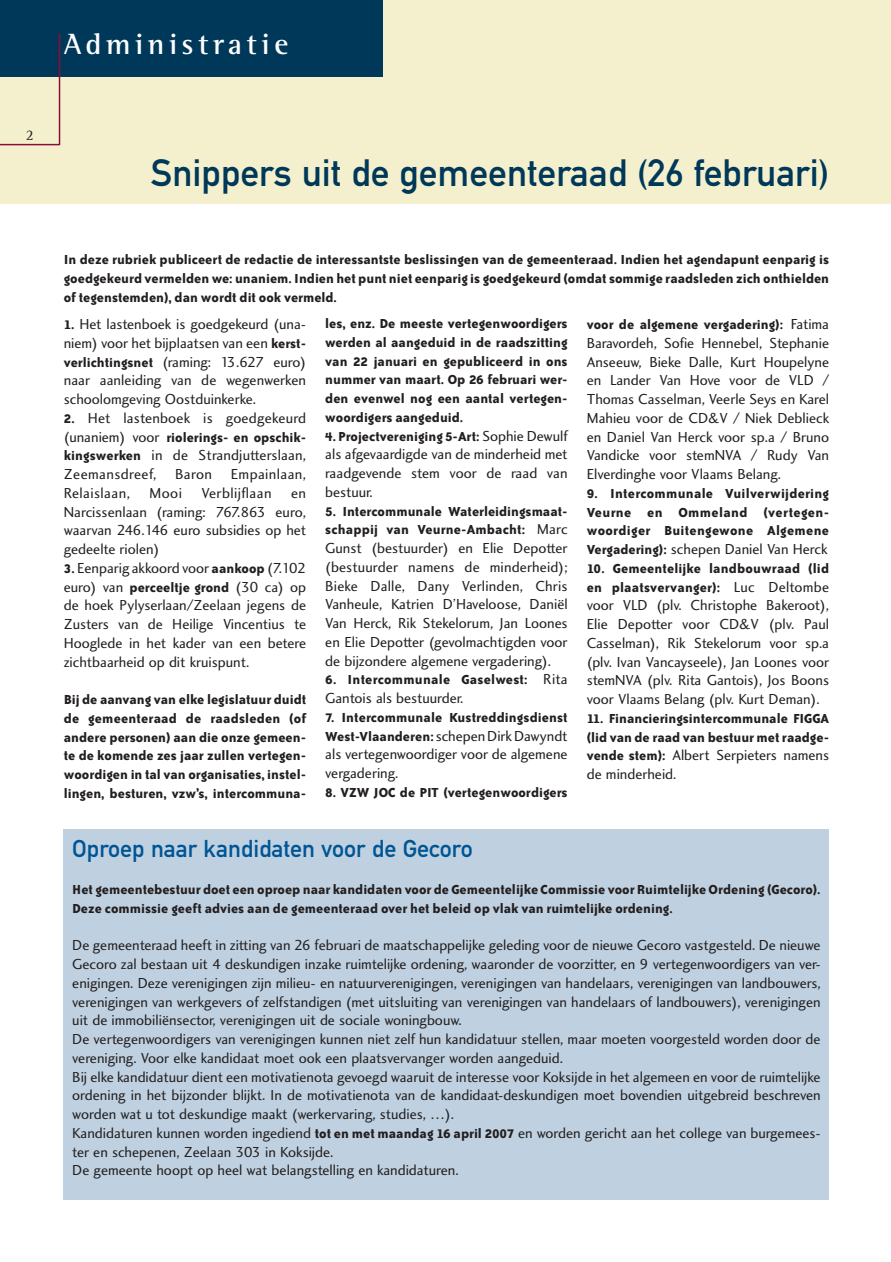
<style>
.page{position:relative;width:891px;height:1262px;background:#fff}
.page>*{position:absolute;margin:0;border:0;box-sizing:border-box;transform-origin:0 0}
.t1{font:37.5px "DIN Mittelschrift";color:#003859}
.t2{font:700 30px "Rotis Semi Serif";letter-spacing:.15em;color:#fff}
.t3{font:24px "DIN Mittelschrift";color:#005594}
.t4{font:15px/18.8px "Charlotte Sans Book Plain";color:#231f20;text-align:justify}
.t5{font:700 15px/18.8px "Bailey Sans ITC";color:#231f20;text-align:justify}
.t6{font:15px "Charlotte Sans Book Plain";letter-spacing:.03em;color:#231f20}
.t7{font:15px "Charlotte Sans Book Plain";letter-spacing:.025em;color:#231f20}
.t8{font:15px "Rotis Semi Serif";color:#231f20}
.s1{font-family:"Bailey Sans ITC";font-weight:700}
.s2{font-family:"Charlotte Sans Book Plain";font-weight:400}
</style>
<div class="page">
<div style="left:0;top:0;width:891px;height:204px;background:#f4f0cd"></div>
<div style="left:0;top:0;width:383px;height:77px;background:#003859"></div>
<hr style="left:59px;top:34px;width:1px;height:111px;background:#8d0d3a">
<hr style="left:0;top:144px;width:60px;height:1px;background:#8d0d3a">
<div style="left:64px;top:829px;width:765px;height:370px;background:#bfd1e0"></div>
<p class="t8" style="left:26px;top:130px;width:9px">2</p>
<h2 class="t2" style="left:64px;top:33px;width:226px">Administratie</h2>
<h1 class="t1" style="left:151px;top:159px;width:680px">Snippers uit de gemeenteraad (26 februari)</h1>
<p class="t5" style="left:64px;top:251px;width:767px">In deze rubriek publiceert de redactie de interessantste beslissingen van de gemeenteraad. Indien het agendapunt eenparig is goedgekeurd vermelden we: unaniem. Indien het punt niet eenparig is goedgekeurd (omdat sommige raadsleden zich onthielden of tegenstemden), dan wordt dit ook vermeld.</p>
<p class="t4" style="left:64px;top:316px;width:244px"><span class="s1">1.</span> Het lastenboek is goedgekeurd (una&shy;niem) voor het bijplaatsen van een <span class="s1">kerst&shy;verlichtingsnet</span> (raming: 13.627 euro) naar aanleiding van de wegenwerken schoolomgeving Oostduinkerke.</p>
<p class="t4" style="left:64px;top:410px;width:244px"><span class="s1">2.</span> Het lastenboek is goedgekeurd</p>
<p class="t5" style="left:64px;top:428px;width:244px"><span class="s2">(unaniem) voor</span> riolerings- en opschik-</p>
<p class="t4" style="left:64px;top:447px;width:244px"><span class="s1">kingswerken</span> in de Strandjutterslaan,<br>Zeemansdreef,</p>
<p class="t5" style="left:325px;top:315px;width:244px">les, enz. De meeste vertegenwoordigers werden al aangeduid in de raadszitting van 22 januari en gepubliceerd in ons nummer van maart. Op 26 februari wer&shy;den evenwel nog een aantal vertegen&shy;woordigers aangeduid.</p>
<p class="t5" style="left:325px;top:428px;width:244px">4. Projectvereniging 5-Art: <span class="s2">Sophie Dewulf</span></p>
<p class="t4" style="left:325px;top:446px;width:244px">als afgevaardigde van de minderheid met raadgevende stem voor de raad van bestuur.</p>
<p class="t5" style="left:325px;top:503px;width:244px">5. Intercommunale Waterleidingsmaat&shy;schappij van Veurne-Ambacht: <span class="s2">Marc</span></p>
<p class="t4" style="left:325px;top:540px;width:244px">Gunst (bestuurder) en Elie Depotter (bestuurder namens de minderheid); Bieke Dalle, Dany Verlinden, Chris Vanheule, Katrien D’Haveloose, Daniël Van Herck, Rik Stekelorum, Jan Loones en Elie Depotter (gevolmachtigden voor de bijzondere algemene vergadering).</p>
<p class="t5" style="left:325px;top:671px;width:244px">6. Intercommunale Gaselwest: <span class="s2">Rita</span></p>
<p class="t4" style="left:325px;top:690px;width:140px">Gantois als bestuurder.</p>
<p class="t5" style="left:325px;top:709px;width:244px">7. Intercommunale Kustreddingsdienst</p>
<p class="t4" style="left:325px;top:727px;width:244px"><span class="s1">West-Vlaanderen:</span> schepen Dirk Dawyndt als vertegenwoordiger voor de algemene vergadering.</p>
<p class="t5" style="left:325px;top:784px;width:244px">8. VZW JOC de PIT (vertegenwoordigers</p>
<p class="t5" style="left:587px;top:316px;width:244px">voor de algemene vergadering): <span class="s2">Fatima</span></p>
<p class="t4" style="left:587px;top:335px;width:244px">Baravordeh, Sofie Hennebel, Stephanie Anseeuw, Bieke Dalle, Kurt Houpelyne en Lander Van Hove voor de VLD / Thomas Casselman, Veerle Seys en Karel Mahieu voor de CD&amp;V / Niek Deblieck en Daniel Van Herck voor sp.a / Bruno Vandicke voor stemNVA / Rudy Van Elverdinghe voor Vlaams Belang.</p>
<p class="t5" style="left:587px;top:485px;width:244px">9. Intercommunale Vuilverwijdering Veurne en Ommeland (vertegen&shy;woordiger Buitengewone Algemene</p>
<p class="t4" style="left:587px;top:541px;width:242px"><span class="s1">Vergadering):</span> schepen Daniel Van Herck</p>
<p class="t5" style="left:587px;top:560px;width:244px">10. Gemeentelijke landbouwraad (lid en plaatsvervanger): <span class="s2">Luc Deltombe</span></p>
<p class="t4" style="left:587px;top:597px;width:244px">voor VLD (plv. Christophe Bakeroot), Elie Depotter voor CD&amp;V (plv. Paul Casselman), Rik Stekelorum voor sp.a (plv. Ivan Vancayseele), Jan Loones voor stemNVA (plv. Rita Gantois), Jos Boons voor Vlaams Belang (plv. Kurt Deman).</p>
<p class="t5" style="left:587px;top:710px;width:244px">11. Financieringsintercommunale FIGGA (lid van de raad van bestuur met raadge-</p>
<p class="t4" style="left:587px;top:747px;width:244px"><span class="s1">vende stem):</span> Albert Serpieters namens de minderheid.</p>
<p class="t4" style="left:175px;top:466px;width:38px">Baron</p>
<p class="t7" style="left:231px;top:468px;width:77px">Empainlaan,</p>
<p class="t6" style="left:64px;top:487px;width:68px">Relaislaan,</p>
<p class="t4" style="left:149px;top:485px;width:34px">Mooi</p>
<p class="t6" style="left:201px;top:487px;width:72px">Verblijflaan</p>
<p class="t4" style="left:64px;top:485px;width:244px;text-indent:227px">en Narcissenlaan (raming: 767.863 euro, waarvan 246.146 euro subsidies op het gedeelte riolen)</p>
<p class="t4" style="left:64px;top:560px;width:244px"><span class="s1">3.</span> Eenparig akkoord voor <span class="s1">aankoop</span> (7.102 euro) van <span class="s1">perceeltje grond</span> (30 ca) op de hoek Pylyserlaan/Zeelaan jegens de Zusters van de Heilige Vincentius te Hooglede in het kader van een betere zichtbaarheid op dit kruispunt.</p>
<p class="t5" style="left:64px;top:691px;width:244px">Bij de aanvang van elke legislatuur duidt de gemeenteraad de raadsleden (of andere personen) aan die onze gemeen&shy;te de komende zes jaar zullen vertegen&shy;woordigen in tal van organisaties, instel&shy;lingen, besturen, vzw’s, intercommuna-</p>
<h3 class="t3" style="left:72px;top:839px;width:402px">Oproep naar kandidaten voor de Gecoro</h3>
<p class="t5" style="left:72px;top:881px;width:750px">Het gemeentebestuur doet een oproep naar kandidaten voor de Gemeentelijke Commissie voor Ruimtelijke Ordening (Gecoro).<br>Deze commissie geeft advies aan de gemeenteraad over het beleid op vlak van ruimtelijke ordening.</p>
<p class="t4" style="left:72px;top:937px;width:750px;text-align:left">De gemeenteraad heeft in zitting van 26 februari de maatschappelijke geleding voor de nieuwe Gecoro vastgesteld. De nieuwe Gecoro zal bestaan uit 4 deskundigen inzake ruimtelijke ordening, waaronder de voorzitter, en 9 vertegenwoordigers van ver&shy;enigingen. Deze verenigingen zijn milieu- en natuurverenigingen, verenigingen van handelaars, verenigingen van landbouwers, verenigingen van werkgevers of zelfstandigen (met uitsluiting van verenigingen van handelaars of landbouwers), verenigingen uit de immobiliënsector, verenigingen uit de sociale woningbouw.<br>De vertegenwoordigers van verenigingen kunnen niet zelf hun kandidatuur stellen, maar moeten voorgesteld worden door de vereniging. Voor elke kandidaat moet ook een plaatsvervanger worden aangeduid.<br>Bij elke kandidatuur dient een motivatienota gevoegd waaruit de interesse voor Koksijde in het algemeen en voor de ruimtelijke ordening in het bijzonder blijkt. In de motivatienota van de kandidaat-deskundigen moet bovendien uitgebreid beschreven worden wat u tot deskundige maakt (werkervaring, studies, …).<br>Kandidaturen kunnen worden ingediend <span class="s1">tot en met maandag 16 april 2007</span> en worden gericht aan het college van burgemees&shy;ter en schepenen, Zeelaan 303 in Koksijde.<br>De gemeente hoopt op heel wat belangstelling en kandidaturen.</p>
</div>
